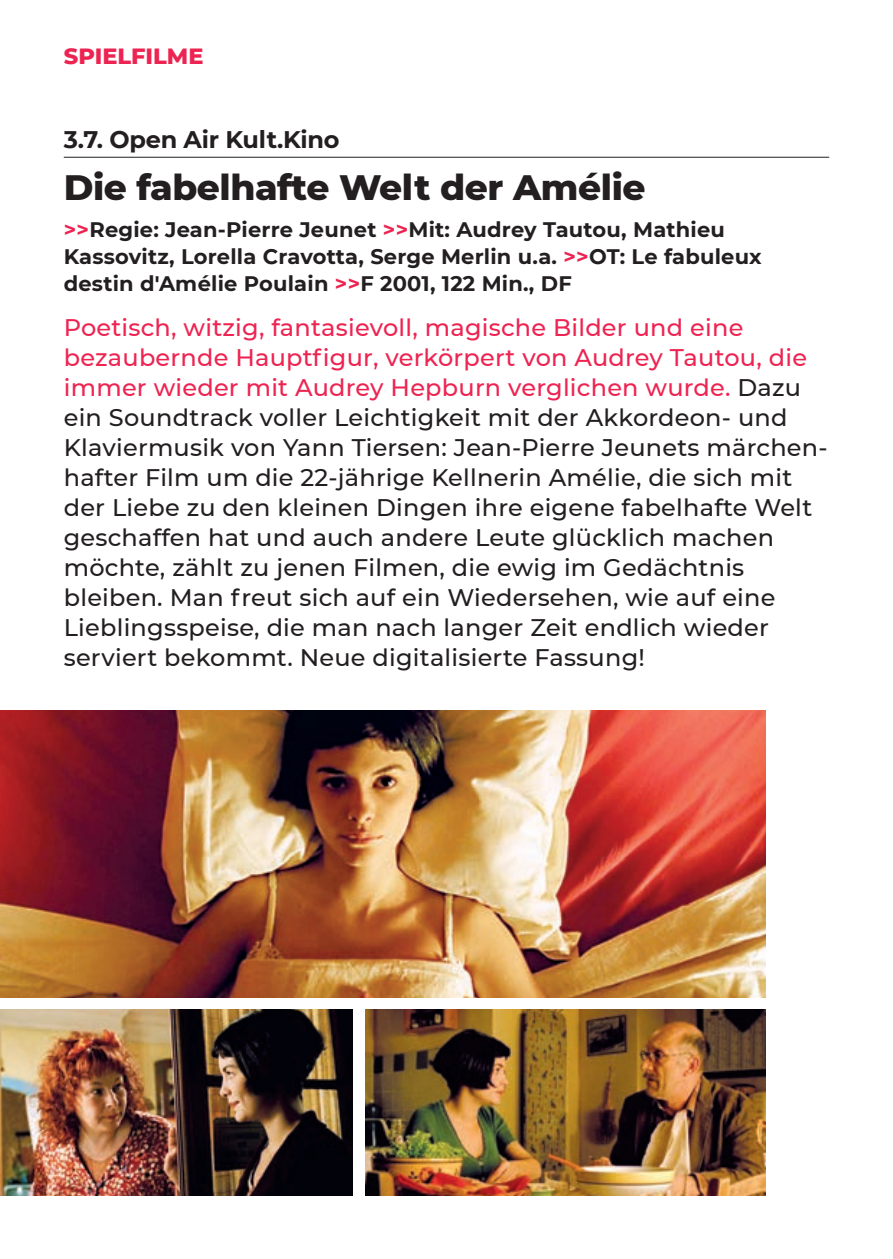
<style>
.page{position:relative;width:893px;height:1259px;background:#fff}
.page>*{position:absolute;margin:0;border:0;box-sizing:border-box;transform-origin:0 0}
.t1{font:800 36px "Montserrat";letter-spacing:-.015em;color:#231f20}
.t2{font:500 24px/30px "Montserrat";letter-spacing:.01em;color:#231f20}
.t3{font:700 24px "Montserrat";letter-spacing:-.01em;color:#231f20}
.t4{font:800 22.5px "Montserrat";color:#ed2452}
.t5{font:700 21px/27px "Montserrat";letter-spacing:.01em;color:#231f20}
.s1{color:#ed2452}
</style>
<div class="page">
<hr style="left:64px;top:157px;width:765px;height:1px;background:#231f20">
<img style="left:0;top:710px;width:765px;height:287px">
<img style="left:0;top:1009px;width:353px;height:186px">
<img style="left:366px;top:1009px;width:399px;height:186px">
<p class="t4" style="left:64px;top:40px;width:141px">SPIELFILME</p>
<p class="t3" style="left:64px;top:122px;width:277px">3.7. Open Air Kult.Kino</p>
<h1 class="t1" style="left:64px;top:161px;width:583px">Die fabelhafte Welt der Amélie</h1>
<p class="t5" style="left:64px;top:215px;width:699px"><span class="s1">&gt;&gt;</span>Regie: Jean-Pierre Jeunet <span class="s1">&gt;&gt;</span>Mit: Audrey Tautou, Mathieu<br>Kassovitz, Lorella Cravotta, Serge Merlin u.a. <span class="s1">&gt;&gt;</span>OT: Le fabuleux destin d'Amélie Poulain <span class="s1">&gt;&gt;</span>F 2001, 122 Min., DF</p>
<p class="t2" style="left:64px;top:311px;width:765px"><span class="s1">Poetisch, witzig, fantasievoll, magische Bilder und eine bezaubernde Hauptfigur, verkörpert von Audrey Tautou, die immer wieder mit Audrey Hepburn verglichen wurde.</span> Dazu ein Soundtrack voller Leichtigkeit mit der Akkordeon- und Klaviermusik von Yann Tiersen: Jean-Pierre Jeunets märchen&shy;hafter Film um die 22-jährige Kellnerin Amélie, die sich mit der Liebe zu den kleinen Dingen ihre eigene fabelhafte Welt geschaffen hat und auch andere Leute glücklich machen möchte, zählt zu jenen Filmen, die ewig im Gedächtnis bleiben. Man freut sich auf ein Wiedersehen, wie auf eine Lieblingsspeise, die man nach langer Zeit endlich wieder serviert bekommt. Neue digitalisierte Fassung!</p>
</div>
